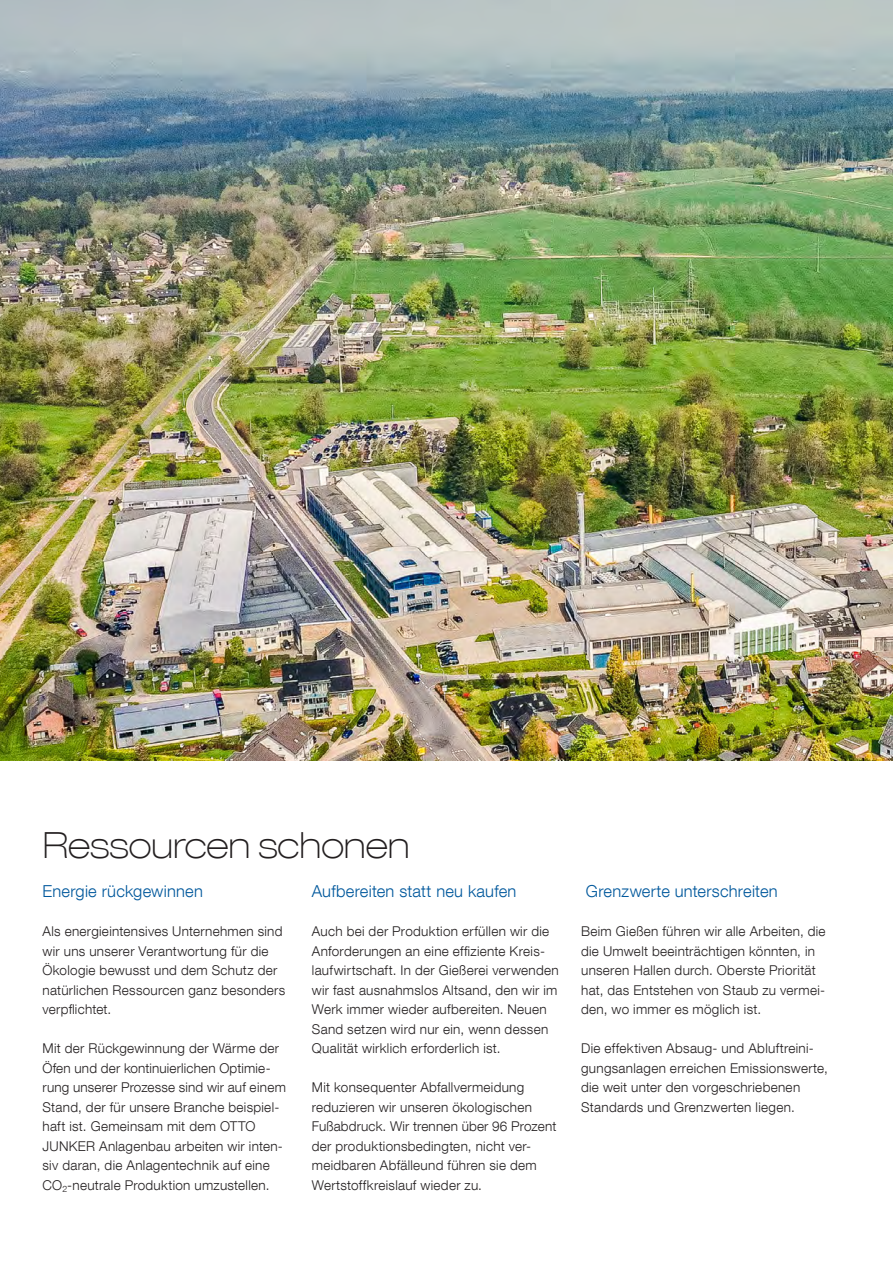
<style>
.page{position:relative;width:893px;height:1263px;background:#fff}
.page>*{position:absolute;margin:0;border:0;box-sizing:border-box;transform-origin:0 0}
.Innen_-_Headline{font:100 expanded 36px "Helvetica Neue LT Com";color:#231f20}
.Fließtext{font:300 16.5px "Helvetica Neue LT Com";letter-spacing:.015em;color:#01589c}
.Fließtext-2{font:300 13.5px/19.5px "Helvetica Neue LT Com";letter-spacing:.02em;color:#231f20}
</style>
<div class="page">
<img style="left:0;top:0;width:893px;height:760px">
<p class="Innen_-_Headline" style="left:43px;top:823px;width:368px">Ressourcen schonen</p>
<p class="Fließtext" style="left:43px;top:881px;width:162px">Energie rückgewinnen</p>
<p class="Fließtext-2" style="left:43px;top:921px;width:244px">Als energieintensives Unternehmen sind wir uns unserer Verantwortung für die Ökologie bewusst und dem Schutz der natürlichen Ressourcen ganz besonders verpflichtet.</p>
<p class="Fließtext-2" style="left:43px;top:1038px;width:245px">Mit der Rückgewinnung der Wärme der Öfen und der kontinuierlichen Optimie&shy;rung unserer Prozesse sind wir auf einem Stand, der für unsere Branche beispiel&shy;haft ist. Gemeinsam mit dem OTTO JUNKER Anlagenbau arbeiten wir inten&shy;siv daran, die Anlagentechnik auf eine CO<sub>2</sub>-neutrale Produktion umzustellen.</p>
<p class="Fließtext" style="left:312px;top:881px;width:206px">Aufbereiten statt neu kaufen</p>
<p class="Fließtext-2" style="left:312px;top:921px;width:248px">Auch bei der Produktion erfüllen wir die Anforderungen an eine effiziente Kreis&shy;laufwirtschaft. In der Gießerei verwenden wir fast ausnahmslos Altsand, den wir im Werk immer wieder aufbereiten. Neuen Sand setzen wird nur ein, wenn dessen Qualität wirklich erforderlich ist.</p>
<p class="Fließtext-2" style="left:312px;top:1077px;width:246px">Mit konsequenter Abfallvermeidung reduzieren wir unseren ökologischen Fußabdruck. Wir trennen über 96 Prozent der produktionsbedingten, nicht ver&shy;meidbaren Abfälleund führen sie dem Wertstoffkreislauf wieder zu.</p>
<p class="Fließtext" style="left:586px;top:881px;width:193px">Grenzwerte unterschreiten</p>
<p class="Fließtext-2" style="left:581px;top:921px;width:246px">Beim Gießen führen wir alle Arbeiten, die die Umwelt beeinträchtigen könnten, in unseren Hallen durch. Oberste Priorität hat, das Entstehen von Staub zu vermei&shy;den, wo immer es möglich ist.</p>
<p class="Fließtext-2" style="left:581px;top:1038px;width:248px">Die effektiven Absaug- und Abluftreini&shy;gungsanlagen erreichen Emissionswerte, die weit unter den vorgeschriebenen Standards und Grenzwerten liegen.</p>
</div>
